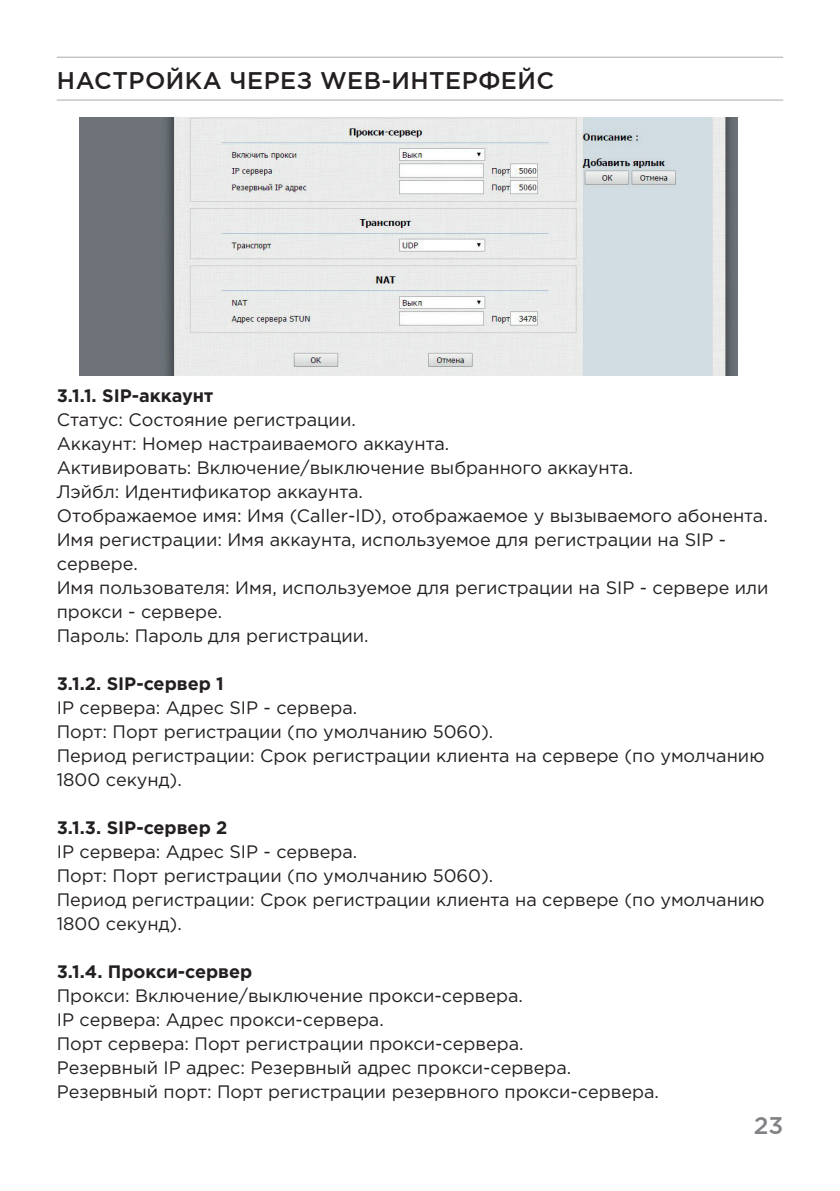
<style>
.page{position:relative;width:840px;height:1191px;background:#fff}
.page>*{position:absolute;margin:0;border:0;box-sizing:border-box;transform-origin:0 0}
.t1{font:500 24px "Gotham Pro";letter-spacing:.02em;color:#231f20}
.t2{font:500 24px "Gotham Pro";color:#808285}
.t3{font:18px/24px "Gotham Pro";color:#231f20}
.t4{font:700 18px "Gotham Pro";color:#231f20}
</style>
<div class="page">
<hr style="left:57px;top:100px;width:725px;height:1px;background:#a8a9ad">
<hr style="left:57px;top:57px;width:725px;height:1px;background:#a8a9ad">
<img style="left:79px;top:118px;width:658px;height:258px">
<h1 class="t1" style="left:57px;top:67px;width:498px">НАСТРОЙКА ЧЕРЕЗ WEB-ИНТЕРФЕЙС</h1>
<p class="t4" style="left:57px;top:385px;width:158px">3.1.1. SIP-аккаунт</p>
<p class="t3" style="left:57px;top:407px;width:713px">Статус: Состояние регистрации.<br>Аккаунт: Номер настраиваемого аккаунта.<br>Активировать: Включение/выключение выбранного аккаунта.<br>Лэйбл: Идентификатор аккаунта.<br>Отображаемое имя: Имя (Caller-ID), отображаемое у вызываемого абонента.<br>Имя регистрации: Имя аккаунта, используемое для регистрации на SIP - сервере.<br>Имя пользователя: Имя, используемое для регистрации на SIP - сервере или прокси - сервере.<br>Пароль: Пароль для регистрации.</p>
<p class="t4" style="left:57px;top:673px;width:168px">3.1.2. SIP-сервер 1</p>
<p class="t3" style="left:57px;top:695px;width:708px">IP сервера: Адрес SIP - сервера.<br>Порт: Порт регистрации (по умолчанию 5060).<br>Период регистрации: Срок регистрации клиента на сервере (по умолчанию 1800 секунд).</p>
<p class="t4" style="left:57px;top:817px;width:172px">3.1.3. SIP-сервер 2</p>
<p class="t3" style="left:57px;top:839px;width:708px">IP сервера: Адрес SIP - сервера.<br>Порт: Порт регистрации (по умолчанию 5060).<br>Период регистрации: Срок регистрации клиента на сервере (по умолчанию 1800 секунд).</p>
<p class="t4" style="left:57px;top:961px;width:197px">3.1.4. Прокси-сервер</p>
<p class="t3" style="left:57px;top:983px;width:603px">Прокси: Включение/выключение прокси-сервера.<br>IP сервера: Адрес прокси-сервера.<br>Порт сервера: Порт регистрации прокси-сервера.<br>Резервный IP адрес: Резервный адрес прокси-сервера.<br>Резервный порт: Порт регистрации резервного прокси-сервера.</p>
<h1 class="t2" style="left:753px;top:1112px;width:31px">23</h1>
</div>
